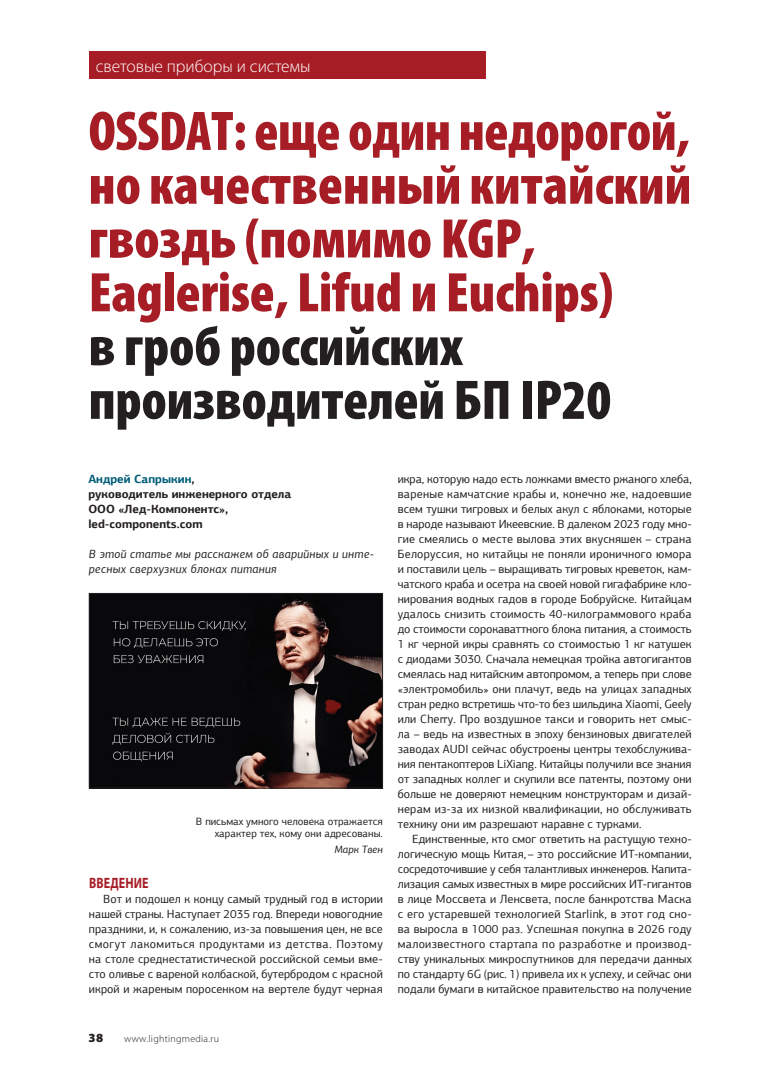
<style>
.page{position:relative;width:780px;height:1088px;background:#fff}
.page>*{position:absolute;margin:0;border:0;box-sizing:border-box;transform-origin:0 0}
.Zag{font:900 condensed 56.25px/53.8px "Myriad Pro";letter-spacing:-.005em;color:#a71d26}
.t1{font:300 17.5px "Myriad Pro";color:#fff}
.Pod_ZAG_01{font:700 15px "Myriad Pro";letter-spacing:.01em;color:#a71d26;scale:.8 1}
.t2{font:900 12.5px "Myriad Pro";color:#231f20}
.body{font:11.88px/15px "PF Agora Sans Pro";color:#231f20;text-align:justify}
.Avtor{font:700 11.88px/15px "PF Agora Sans Pro";color:#231f20}
.Lid{font:italic 11.88px/15px "PF Agora Sans Pro";letter-spacing:.025em;color:#231f20}
.новости_аннотация{font:10.62px/12.5px "PF Agora Sans Pro";color:#231f20;text-align:right}
.новости_аннотация-2{font:italic 10.62px "PF Agora Sans Pro";color:#231f20}
.t3{font:300 10px "Myriad Pro";letter-spacing:.03em;color:#231f20}
.s1{color:#231f20}
.s2{color:#005d78}
</style>
<div class="page">
<div style="left:89px;top:52px;width:396px;height:27px;background:#a71d26"></div>
<img style="left:91px;top:595px;width:289px;height:191px">
<div style="left:89px;top:593px;width:293px;height:195px;border:1px solid #231f20"></div>
<h2 class="t1" style="left:96px;top:56px;width:216px">световые приборы и системы</h2>
<p class="Zag" style="left:89px;top:105px;width:604px">OSSDAT: еще один недорогой, но качественный китайский гвоздь (помимо KGP,<br>Eaglerise, Lifud и Euchips)<br><span class="s1">в гроб российских производителей БП IP20</span></p>
<p class="Avtor" style="left:88px;top:471px;width:204px"><span class="s2">Андрей Сапрыкин</span>,<br>руководитель инженерного отдела<br>ООО «Лед-Компонентс», led-components.com</p>
<p class="Lid" style="left:89px;top:546px;width:286px">В этой статье мы расскажем об аварийных и инте&shy;ресных сверхузких блоках питания</p>
<p class="новости_аннотация" style="left:196px;top:815px;width:188px">В письмах умного человека отражается характер тех, кому они адресованы.</p>
<p class="новости_аннотация-2" style="left:334px;top:843px;width:50px">Марк Твен</p>
<p class="Pod_ZAG_01" style="left:89px;top:873px;width:76px">ВВЕДЕНИЕ</p>
<p class="body" style="left:89px;top:891px;width:295px;text-indent:14px">Вот и подошел к концу самый трудный год в истории нашей страны. Наступает 2035 год. Впереди новогодние праздники, и, к сожалению, из-за повышения цен, не все смогут лакомиться продуктами из детства. Поэтому на столе среднестатистической российской семьи вме&shy;сто оливье с вареной колбаской, бутербродом с красной икрой и жареным поросенком на вертеле будут черная</p>
<p class="body" style="left:398px;top:471px;width:295px">икра, которую надо есть ложками вместо ржаного хлеба, вареные камчатские крабы и, конечно же, надоевшие всем тушки тигровых и белых акул с яблоками, которые в народе называют Икеевские. В далеком 2023 году мно&shy;гие смеялись о месте вылова этих вкусняшек – страна Белоруссия, но китайцы не поняли ироничного юмора и поставили цель – выращивать тигровых креветок, кам&shy;чатского краба и осетра на своей новой гигафабрике кло&shy;нирования водных гадов в городе Бобруйске. Китайцам удалось снизить стоимость 40‑килограммового краба до стоимости сорокаваттного блока питания, а стоимость 1 кг черной икры сравнять со стоимостью 1 кг катушек с диодами 3030. Сначала немецкая тройка автогигантов смеялась над китайским автопромом, а теперь при слове «электромобиль» они плачут, ведь на улицах западных стран редко встретишь что-то без шильдика Xiaomi, Geely или Cherry. Про воздушное такси и говорить нет смыс&shy;ла – ведь на известных в эпоху бензиновых двигателей заводах AUDI сейчас обустроены центры техобслужива&shy;ния пентакоптеров LiXiang. Китайцы получили все знания от западных коллег и скупили все патенты, поэтому они больше не доверяют немецким конструкторам и дизай&shy;нерам из-за их низкой квалификации, но обслуживать технику они им разрешают наравне с турками.</p>
<p class="body" style="left:398px;top:831px;width:295px;text-indent:14px">Единственные, кто смог ответить на растущую техно&shy;логическую мощь Китая, – это российские ИT-компании, сосредоточившие у себя талантливых инженеров. Капита&shy;лизация самых известных в мире российских ИT-гигантов в лице Моссвета и Ленсвета, после банкротства Маска с его устаревшей технологией Starlink, в этот год сно&shy;ва выросла в 1000 раз. Успешная покупка в 2026 году малоизвестного стартапа по разработке и производ&shy;ству уникальных микроспутников для передачи данных по стандарту 6G (рис. 1) привела их к успеху, и сейчас они подали бумаги в китайское правительство на получение</p>
<p class="t2" style="left:89px;top:1030px;width:16px">38</p>
<p class="t3" style="left:124px;top:1032px;width:96px">www.lightingmedia.ru</p>
</div>
